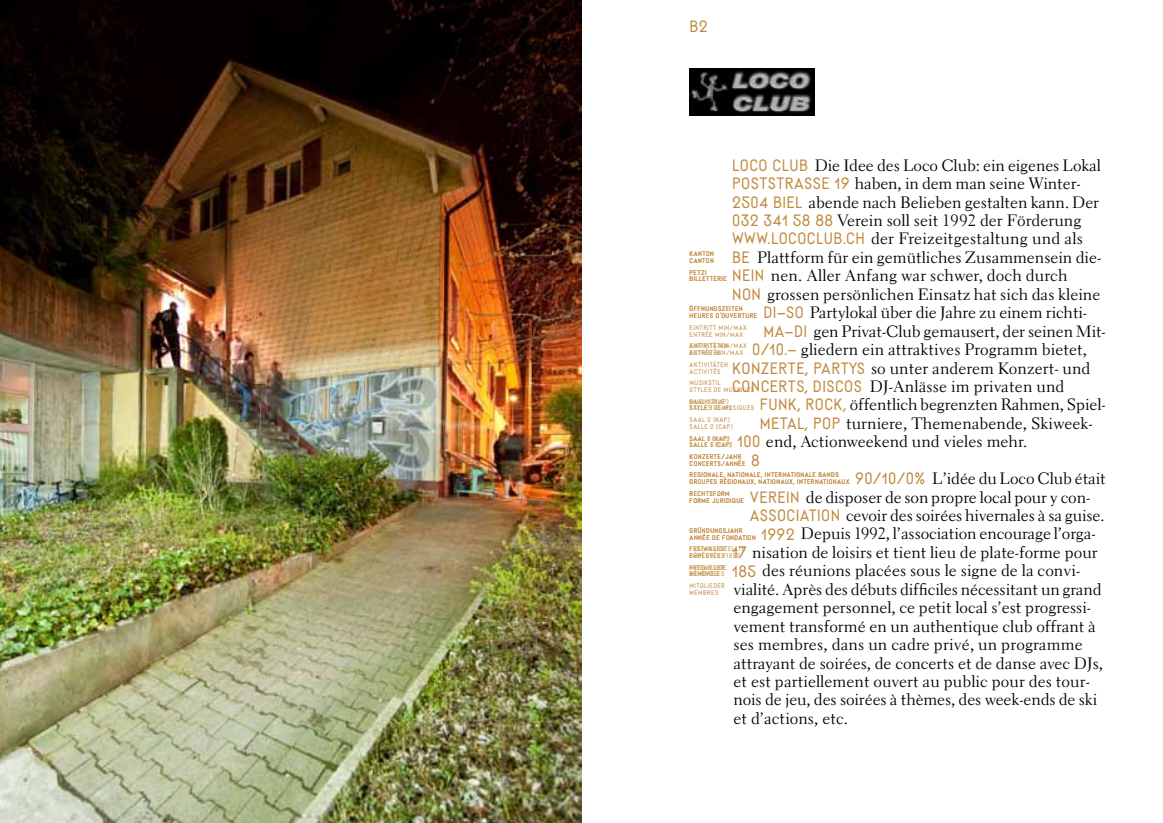
<style>
.page{position:relative;width:1163px;height:823px;background:#fff}
.page>*{position:absolute;margin:0;border:0;box-sizing:border-box;transform-origin:0 0}
.t1{font:20.5px "Dorfladen";letter-spacing:.02em;color:#bf883b}
.t2{font:15.75px "Cg Elante";letter-spacing:.005em;color:#000}
.t3{font:8.38px/6.8px "Dorfladen";letter-spacing:.05em;color:#bf883b}
</style>
<div class="page">
<img style="left:0;top:0;width:581px;height:822px">
<img style="left:689px;top:68px;width:125px;height:47px">
<h1 class="t1" style="left:689px;top:16px;width:20px">B2</h1>
<p class="t2" style="left:814px;top:158px;width:287px">Die Idee des Loco Club: ein eigenes Lokal</p>
<p class="t2" style="left:854px;top:177px;width:227px">haben, in dem man seine Winter-</p>
<p class="t2" style="left:808px;top:195px;width:292px">abende nach Belieben gestalten kann. Der</p>
<p class="t2" style="left:837px;top:213px;width:245px">Verein soll seit 1992 der Förderung</p>
<p class="t2" style="left:870px;top:232px;width:213px">der Freizeitgestaltung und als</p>
<p class="t2" style="left:757px;top:250px;width:345px">Plattform für ein gemütliches Zusammensein die-</p>
<p class="t2" style="left:770px;top:269px;width:298px">nen. Aller Anfang war schwer, doch durch</p>
<p class="t2" style="left:767px;top:287px;width:334px">grossen persönlichen Einsatz hat sich das kleine</p>
<p class="t2" style="left:809px;top:306px;width:279px">Partylokal über die Jahre zu einem richti-</p>
<p class="t2" style="left:813px;top:324px;width:294px">gen Privat-Club gemausert, der seinen Mit-</p>
<p class="t2" style="left:800px;top:342px;width:287px">gliedern ein attraktives Programm bietet,</p>
<p class="t2" style="left:870px;top:361px;width:221px">so unter anderem Konzert- und</p>
<p class="t2" style="left:869px;top:379px;width:196px">DJ-Anlässe im privaten und</p>
<p class="t2" style="left:849px;top:398px;width:257px">öffentlich begrenzten Rahmen, Spiel-</p>
<p class="t2" style="left:845px;top:416px;width:248px">turniere, Themenabende, Skiweek-</p>
<p class="t2" style="left:765px;top:434px;width:263px">end, Actionweekend und vieles mehr.</p>
<p class="t2" style="left:932px;top:471px;width:175px">L’idée du Loco Club était</p>
<p class="t2" style="left:805px;top:490px;width:285px">de disposer de son propre local pour y con-</p>
<p class="t2" style="left:845px;top:508px;width:260px">cevoir des soirées hivernales à sa guise.</p>
<p class="t2" style="left:800px;top:527px;width:296px">Depuis 1992, l’association encourage l’orga-</p>
<p class="t2" style="left:752px;top:545px;width:347px">nisation de loisirs et tient lieu de plate-forme pour</p>
<p class="t2" style="left:762px;top:563px;width:319px">des réunions placées sous le signe de la convi-</p>
<p class="t2" style="left:733px;top:582px;width:369px">vialité. Après des débuts difficiles nécessitant un grand</p>
<p class="t2" style="left:733px;top:600px;width:359px">engagement personnel, ce petit local s’est progressi-</p>
<p class="t2" style="left:733px;top:619px;width:364px">vement transformé en un authentique club offrant à</p>
<p class="t2" style="left:733px;top:637px;width:350px">ses membres, dans un cadre privé, un programme</p>
<p class="t2" style="left:733px;top:656px;width:371px">attrayant de soirées, de concerts et de danse avec DJs,</p>
<p class="t2" style="left:733px;top:674px;width:358px">et est partiellement ouvert au public pour des tour-</p>
<p class="t2" style="left:733px;top:692px;width:365px">nois de jeu, des soirées à thèmes, des week-ends de ski</p>
<p class="t2" style="left:733px;top:711px;width:116px">et d’actions, etc.</p>
<h1 class="t1" style="left:732px;top:154px;width:77px">Loco Club</h1>
<h1 class="t1" style="left:732px;top:173px;width:119px">Poststrasse 19</h1>
<h1 class="t1" style="left:732px;top:191px;width:72px">2504 Biel</h1>
<h1 class="t1" style="left:732px;top:210px;width:102px">032 341 58 88</h1>
<h1 class="t1" style="left:732px;top:228px;width:134px">www.lococlub.ch</h1>
<h1 class="t1" style="left:732px;top:247px;width:19px">BE</h1>
<h1 class="t1" style="left:732px;top:265px;width:34px">NEIN</h1>
<h1 class="t1" style="left:732px;top:283px;width:30px">NON</h1>
<h1 class="t1" style="left:763px;top:302px;width:42px">DI–SO</h1>
<h1 class="t1" style="left:763px;top:320px;width:45px">MA–DI</h1>
<h1 class="t1" style="left:752px;top:339px;width:46px">0/10.–</h1>
<h1 class="t1" style="left:732px;top:357px;width:134px">Konzerte, Partys</h1>
<h1 class="t1" style="left:732px;top:376px;width:131px">Concerts, discos</h1>
<h1 class="t1" style="left:759px;top:394px;width:88px">Funk, Rock,</h1>
<h1 class="t1" style="left:759px;top:412px;width:82px">Metal, Pop</h1>
<h1 class="t1" style="left:737px;top:431px;width:25px">100</h1>
<h1 class="t1" style="left:751px;top:449px;width:10px">8</h1>
<h1 class="t1" style="left:855px;top:468px;width:72px">90/10/0%</h1>
<h1 class="t1" style="left:749px;top:486px;width:51px">verein</h1>
<h1 class="t1" style="left:749px;top:505px;width:92px">association</h1>
<h1 class="t1" style="left:761px;top:523px;width:35px">1992</h1>
<h1 class="t1" style="left:732px;top:541px;width:16px">17</h1>
<h1 class="t1" style="left:732px;top:560px;width:25px">185</h1>
<p class="t3" style="left:689px;top:250px;width:26px">kanton canton</p>
<p class="t3" style="left:689px;top:268px;width:39px">petzi billetterie</p>
<p class="t3" style="left:689px;top:305px;width:69px">Öffnungszeiten heures d’ouverture</p>
<p class="t3" style="left:689px;top:342px;width:59px">Eintritt min/max<br>Entrée min/max</p>
<p class="t3" style="left:689px;top:361px;width:40px">Aktivitäten activités</p>
<p class="t3" style="left:689px;top:397px;width:66px">MUSIKSTILE<br>styles de musiques</p>
<p class="t3" style="left:689px;top:434px;width:43px">SAAL 1 (kap.)<br>SALLE 1 (cap.)</p>
<p class="t3" style="left:689px;top:453px;width:57px">KONZERTE/jahr concerts/année</p>
<p class="t3" style="left:689px;top:471px;width:161px">regionale, nationale, internationale bands groupes régionaux, nationaux, internationaux</p>
<p class="t3" style="left:689px;top:490px;width:56px">rechtsform<br>Forme juridique</p>
<p class="t3" style="left:689px;top:526px;width:68px">Gründungsjahr année de fondation</p>
<p class="t3" style="left:689px;top:545px;width:38px">freiwillige<br>Bénévoles</p>
<p class="t3" style="left:689px;top:563px;width:37px">mitglieder membres</p>
<p class="t3" style="left:689px;top:324px;width:59px">Eintritt min/max<br>Entrée min/max</p>
<p class="t3" style="left:689px;top:342px;width:40px">Aktiv äten ac ivités</p>
<p class="t3" style="left:689px;top:379px;width:66px">Musikstil<br>styles de musiques</p>
<p class="t3" style="left:689px;top:397px;width:43px">SAAL 1 (kap.)<br>SALLE 1 (cap.)</p>
<p class="t3" style="left:689px;top:416px;width:45px">SAAL 2 (kap.) salle 2 (cap.)</p>
<p class="t3" style="left:689px;top:434px;width:44px;text-indent:18px">3 (kap.) salle 3 (cap.)</p>
<p class="t3" style="left:689px;top:545px;width:57px;text-align:center">estangestellte employés fixes</p>
<p class="t3" style="left:689px;top:563px;width:38px">freiw llige<br>Bénévoles</p>
<p class="t3" style="left:689px;top:582px;width:37px">mitglieder membres</p>
</div>
